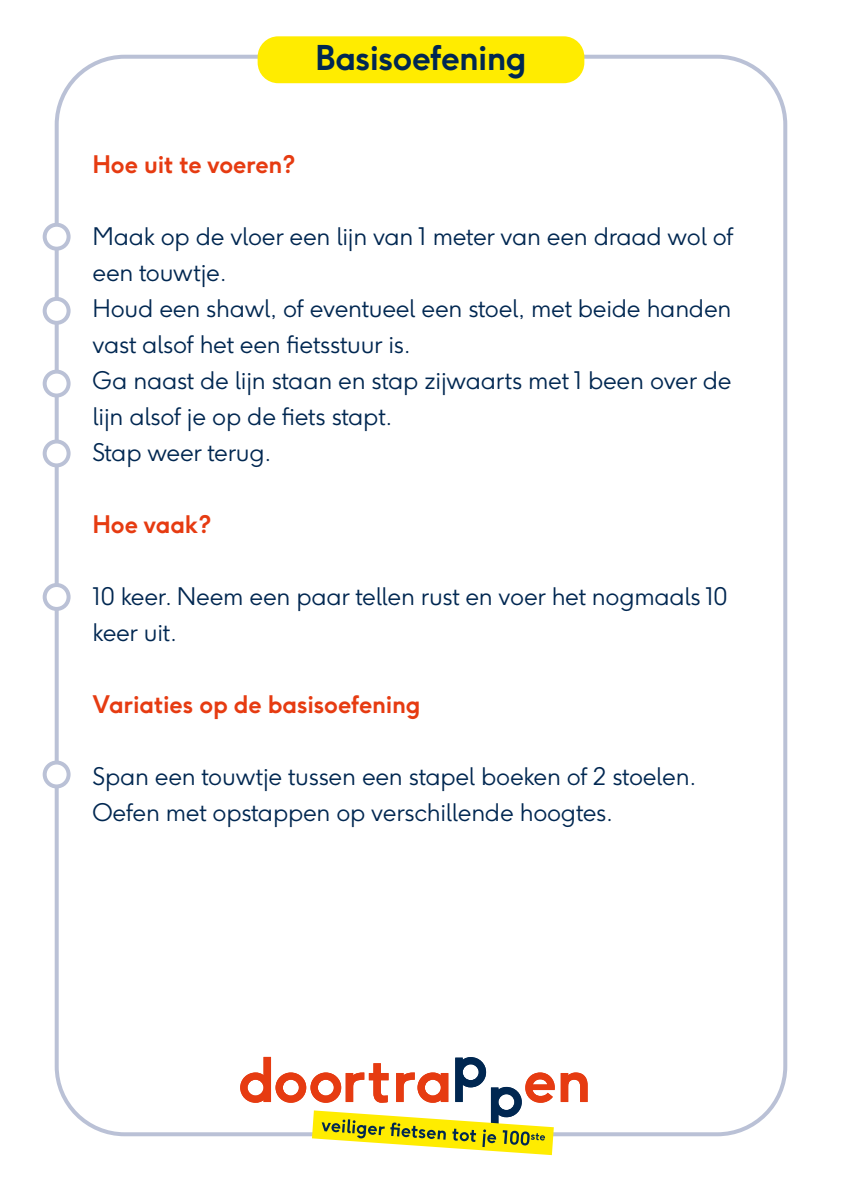
<style>
.page{position:relative;width:842px;height:1191px;background:#fff}
.page>*{position:absolute;margin:0;border:0;box-sizing:border-box;transform-origin:0 0}
.t1{font:700 33.8px "F37 Ginger";letter-spacing:-.02em;color:#002751}
.t2{font:300 24px/36px "F37 Ginger";letter-spacing:-.01em;color:#002751}
.t3{font:700 24px "F37 Ginger";letter-spacing:-.01em;color:#e63b11}
</style>
<div class="page">
<svg style="left:240px;top:1056px;width:348px;height:99px"></svg>
<div style="left:43px;top:223px;width:28px;height:28px;border:4px solid #bac1d6;border-radius:50%"></div>
<div style="left:43px;top:297px;width:28px;height:28px;border:4px solid #bac1d6;border-radius:50%"></div>
<div style="left:43px;top:369px;width:28px;height:28px;border:4px solid #bac1d6;border-radius:50%"></div>
<div style="left:43px;top:439px;width:28px;height:28px;border:4px solid #bac1d6;border-radius:50%"></div>
<div style="left:43px;top:583px;width:28px;height:28px;border:4px solid #bac1d6;border-radius:50%"></div>
<div style="left:43px;top:760px;width:28px;height:28px;border:4px solid #bac1d6;border-radius:50%"></div>
<div style="left:258px;top:36px;width:326px;height:47px;background:#ffec00;border-radius:21px"></div>
<h1 class="t1" style="left:315px;top:36px;width:213px">Basisoefening</h1>
<p class="t3" style="left:93px;top:149px;width:204px">Hoe uit te voeren?</p>
<p class="t2" style="left:93px;top:218px;width:643px">Maak op de vloer een lijn van 1 meter van een draad wol of een touwtje.<br>Houd een shawl, of eventueel een stoel, met beide handen vast alsof het een fietsstuur is.<br>Ga naast de lijn staan en stap zijwaarts met 1 been over de lijn alsof je op de fiets stapt.<br>Stap weer terug.</p>
<p class="t3" style="left:93px;top:509px;width:120px">Hoe vaak?</p>
<p class="t2" style="left:93px;top:578px;width:637px">10 keer. Neem een paar tellen rust en voer het nogmaals 10 keer uit.</p>
<p class="t3" style="left:93px;top:689px;width:330px">Variaties op de basisoefening</p>
<p class="t2" style="left:93px;top:758px;width:605px">Span een touwtje tussen een stapel boeken of 2 stoelen.<br>Oefen met opstappen op verschillende hoogtes.</p>
</div>
